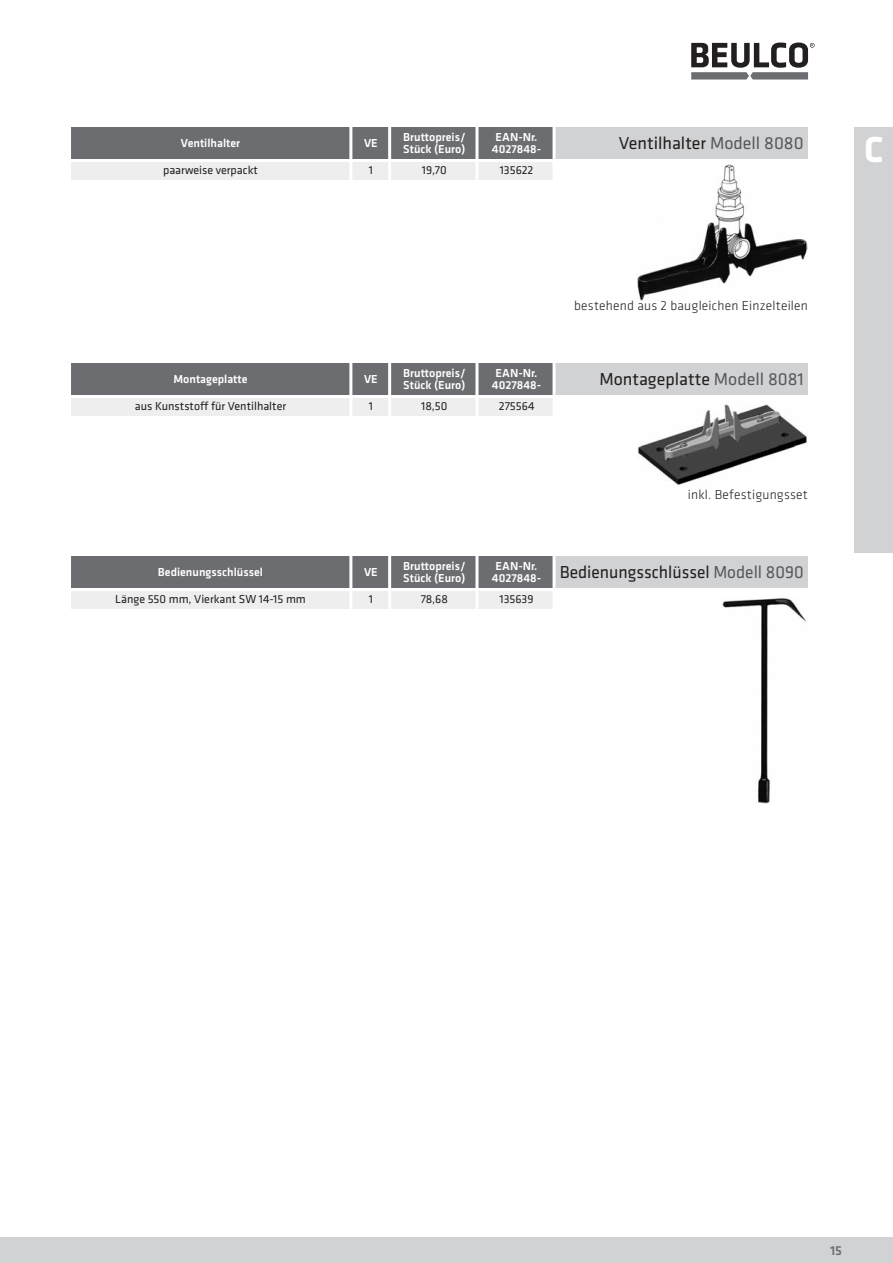
<style>
.page{position:relative;width:893px;height:1263px;background:#fff}
.page>*{position:absolute;margin:0;border:0;box-sizing:border-box;transform-origin:0 0}
.t1{font:700 37.5px "Klavika";color:#fff}
.t2{font:18px "Klavika";color:#231f20}
.t3{font:300 13.5px "Klavika";letter-spacing:.015em;color:#231f20}
.t4{font:500 13.5px "Klavika";color:#6c6d70}
.t5{font:500 12px "Klavika";color:#fff}
.t6{font:12px "Klavika";color:#231f20}
.s1{color:#57585a}
</style>
<div class="page">
<svg style="left:691px;top:43px;width:124px;height:37px"></svg>
<div style="left:855px;top:128px;width:38px;height:425px;background:#d1d2d4"></div>
<div style="left:0;top:1237px;width:893px;height:26px;background:#d1d2d4"></div>
<div style="left:70px;top:163px;width:484px;height:17px;background:#eeeeef"></div>
<div style="left:70px;top:128px;width:484px;height:31px;background:#6c6d70"></div>
<div style="left:555px;top:128px;width:253px;height:31px;background:#d1d2d4"></div>
<hr style="left:68px;top:123px;width:3px;height:61px;background:#fff">
<hr style="left:349px;top:123px;width:3px;height:61px;background:#fff">
<hr style="left:388px;top:123px;width:3px;height:61px;background:#fff">
<hr style="left:475px;top:123px;width:3px;height:61px;background:#fff">
<hr style="left:553px;top:123px;width:3px;height:61px;background:#fff">
<img style="left:637px;top:165px;width:170px;height:136px">
<div style="left:70px;top:399px;width:484px;height:17px;background:#eeeeef"></div>
<div style="left:70px;top:364px;width:484px;height:31px;background:#6c6d70"></div>
<div style="left:555px;top:364px;width:253px;height:31px;background:#d1d2d4"></div>
<hr style="left:68px;top:359px;width:3px;height:61px;background:#fff">
<hr style="left:349px;top:359px;width:3px;height:61px;background:#fff">
<hr style="left:388px;top:359px;width:3px;height:61px;background:#fff">
<hr style="left:475px;top:359px;width:3px;height:61px;background:#fff">
<hr style="left:553px;top:359px;width:3px;height:61px;background:#fff">
<img style="left:637px;top:404px;width:170px;height:82px">
<div style="left:70px;top:592px;width:484px;height:17px;background:#eeeeef"></div>
<div style="left:70px;top:557px;width:484px;height:31px;background:#6c6d70"></div>
<div style="left:555px;top:557px;width:253px;height:31px;background:#d1d2d4"></div>
<hr style="left:68px;top:552px;width:3px;height:61px;background:#fff">
<hr style="left:349px;top:552px;width:3px;height:61px;background:#fff">
<hr style="left:388px;top:552px;width:3px;height:61px;background:#fff">
<hr style="left:475px;top:552px;width:3px;height:61px;background:#fff">
<hr style="left:553px;top:552px;width:3px;height:61px;background:#fff">
<img style="left:722px;top:598px;width:84px;height:206px">
<p class="t5" style="left:181px;top:138px;width:61px">Ventilhalter</p>
<p class="t5" style="left:364px;top:138px;width:15px">VE</p>
<p class="t5" style="left:403px;top:132px;width:64px">Bruttopreis/</p>
<p class="t5" style="left:496px;top:132px;width:43px">EAN-Nr.</p>
<p class="t5" style="left:403px;top:144px;width:64px">Stück (Euro)</p>
<p class="t5" style="left:492px;top:144px;width:51px">4027848-</p>
<p class="t6" style="left:163px;top:166px;width:96px">paarweise verpackt</p>
<p class="t6" style="left:369px;top:166px;width:6px">1</p>
<p class="t6" style="left:422px;top:166px;width:26px">19,70</p>
<p class="t6" style="left:500px;top:166px;width:35px">135622</p>
<h2 class="t2" style="left:619px;top:137px;width:186px">Ventilhalter <span class="s1">Modell 8080</span></h2>
<p class="t5" style="left:173px;top:375px;width:76px">Montageplatte</p>
<p class="t5" style="left:364px;top:375px;width:15px">VE</p>
<p class="t5" style="left:403px;top:369px;width:64px">Bruttopreis/</p>
<p class="t5" style="left:496px;top:369px;width:43px">EAN-Nr.</p>
<p class="t5" style="left:403px;top:381px;width:64px">Stück (Euro)</p>
<p class="t5" style="left:492px;top:381px;width:51px">4027848-</p>
<p class="t6" style="left:135px;top:402px;width:153px">aus Kunststoff für Ventilhalter</p>
<p class="t6" style="left:369px;top:402px;width:6px">1</p>
<p class="t6" style="left:421px;top:402px;width:28px">18,50</p>
<p class="t6" style="left:499px;top:402px;width:37px">275564</p>
<p class="t3" style="left:574px;top:300px;width:235px">bestehend aus 2 baugleichen Einzelteilen</p>
<h2 class="t2" style="left:599px;top:373px;width:206px">Montageplatte <span class="s1">Modell 8081</span></h2>
<p class="t3" style="left:688px;top:489px;width:122px">inkl. Befestigungsset</p>
<p class="t5" style="left:158px;top:567px;width:107px">Bedienungsschlüssel</p>
<p class="t5" style="left:364px;top:567px;width:15px">VE</p>
<p class="t5" style="left:403px;top:561px;width:64px">Bruttopreis/</p>
<p class="t5" style="left:496px;top:561px;width:43px">EAN-Nr.</p>
<p class="t5" style="left:403px;top:573px;width:64px">Stück (Euro)</p>
<p class="t5" style="left:492px;top:573px;width:51px">4027848-</p>
<p class="t6" style="left:115px;top:595px;width:192px">Länge 550 mm, Vierkant SW 14-15 mm</p>
<p class="t6" style="left:369px;top:595px;width:6px">1</p>
<p class="t6" style="left:421px;top:595px;width:29px">78,68</p>
<p class="t6" style="left:500px;top:595px;width:36px">135639</p>
<h2 class="t2" style="left:560px;top:566px;width:245px">Bedienungsschlüssel <span class="s1">Modell 8090</span></h2>
<h1 class="t1" style="left:864px;top:136px;width:21px">C</h1>
<p class="t4" style="left:830px;top:1245px;width:13px">15</p>
</div>
